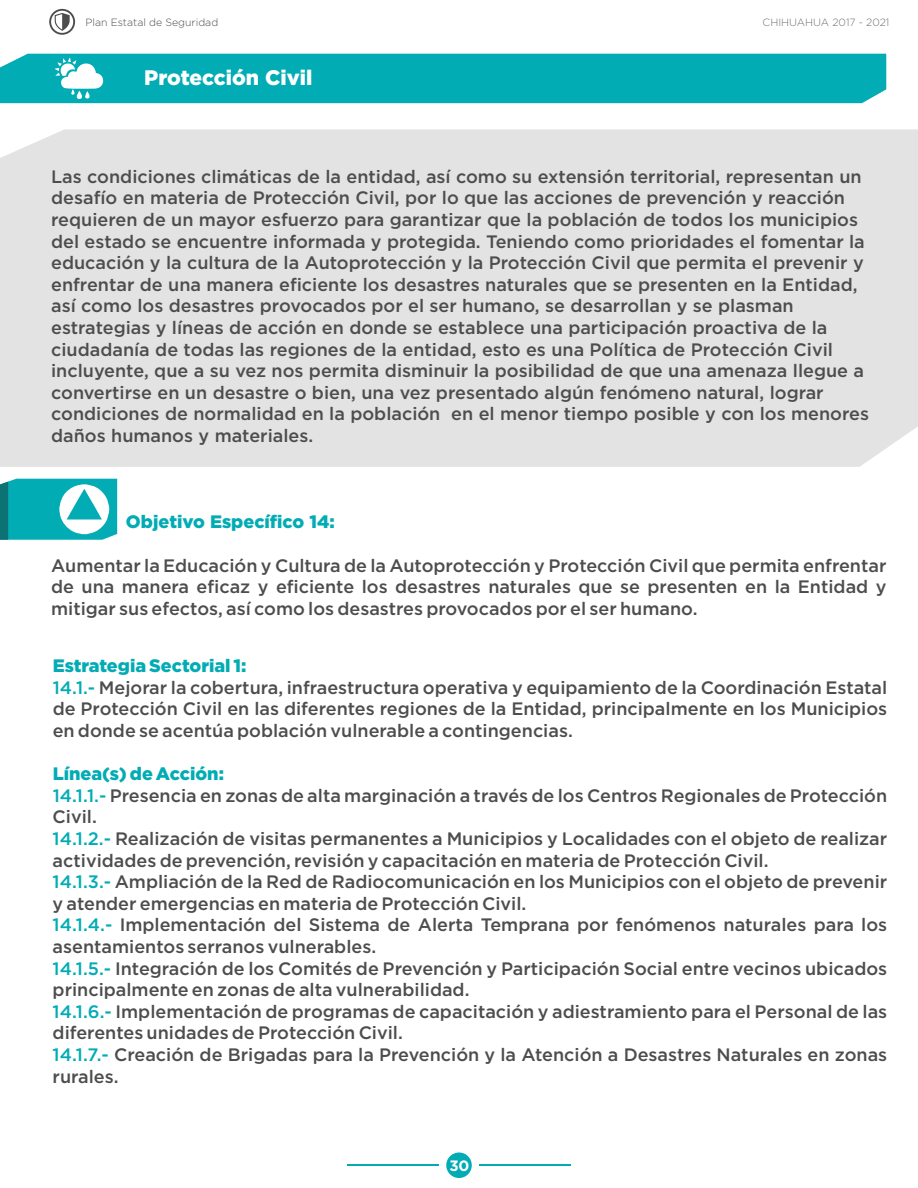
<style>
.page{position:relative;width:918px;height:1188px;background:#fff}
.page>*{position:absolute;margin:0;border:0;box-sizing:border-box;transform-origin:0 0}
.t1{font:900 21px "Gotham";color:#fff}
.t2{font:500 18px/21.6px "Gotham";color:#4d4d4d}
.t3{font:900 18px "Gotham";color:#02acb5}
.t4{font:700 15px "Gotham";color:#fff}
.t5{font:300 10.5px "Gotham";color:#4d4d4d}
.t6{font:300 10.5px "Gotham";color:#706f6f}
.s1{font-weight:900;color:#02acb5}
.s2{color:#02acb5}
</style>
<div class="page">
<div style="left:0;top:129px;width:918px;height:338px;background:#e3e3e3"></div>
<svg style="left:0;top:479px;width:117px;height:61px"></svg>
<div style="left:0;top:54px;width:886px;height:49px;background:#02acb5"></div>
<div style="left:446px;top:1153px;width:26px;height:25px;background:#02acb5;border-radius:50%"></div>
<hr style="left:479px;top:1165px;width:91px;height:1px;background:#02acb5">
<hr style="left:347px;top:1165px;width:91px;height:1px;background:#02acb5">
<svg style="left:49px;top:9px;width:26px;height:26px"></svg>
<p class="t5" style="left:86px;top:17px;width:134px">Plan Estatal de Seguridad</p>
<p class="t1" style="left:144px;top:68px;width:170px">Protección Civil</p>
<p class="t6" style="left:763px;top:17px;width:128px">CHIHUAHUA 2017 - 2021</p>
<p class="t2" style="left:51px;top:167px;width:819px">Las condiciones climáticas de la entidad, así como su extensión territorial, representan un desafío en materia de Protección Civil, por lo que las acciones de prevención y reacción requieren de un mayor esfuerzo para garantizar que la población de todos los municipios del estado se encuentre informada y protegida. Teniendo como prioridades el fomentar la educación y la cultura de la Autoprotección y la Protección Civil que permita el prevenir y enfrentar de una manera eficiente los desastres naturales que se presenten en la Entidad, así como los desastres provocados por el ser humano, se desarrollan y se plasman estrategias y líneas de acción en donde se establece una participación proactiva de la ciudadanía de todas las regiones de la entidad, esto es una Política de Protección Civil incluyente, que a su vez nos permita disminuir la posibilidad de que una amenaza llegue a convertirse en un desastre o bien, una vez presentado algún fenómeno natural, lograr condiciones de normalidad en la población en el menor tiempo posible y con los menores daños humanos y materiales.</p>
<p class="t3" style="left:126px;top:514px;width:210px">Objetivo Específico 14:</p>
<p class="t2" style="left:51px;top:555px;width:837px;text-align:justify">Aumentar la Educación y Cultura de la Autoprotección y Protección Civil que permita enfrentar de una manera eficaz y eficiente los desastres naturales que se presenten en la Entidad y mitigar sus efectos, así como los desastres provocados por el ser humano.</p>
<p class="t2" style="left:53px;top:656px;width:836px"><span class="s1">Estrategia Sectorial 1:<br></span><span class="s2">14.1.-</span> Mejorar la cobertura, infraestructura operativa y equipamiento de la Coordinación Estatal de Protección Civil en las diferentes regiones de la Entidad, principalmente en los Municipios en donde se acentúa población vulnerable a contingencias.</p>
<p class="t2" style="left:53px;top:764px;width:836px"><span class="s1">Línea(s) de Acción:<br></span><span class="s2">14.1.1.-</span> Presencia en zonas de alta marginación a través de los Centros Regionales de Protección Civil.<br><span class="s2">14.1.2.-</span> Realización de visitas permanentes a Municipios y Localidades con el objeto de realizar actividades de prevención, revisión y capacitación en materia de Protección Civil.<br><span class="s2">14.1.3.-</span> Ampliación de la Red de Radiocomunicación en los Municipios con el objeto de prevenir y atender emergencias en materia de Protección Civil.<br><span class="s2">14.1.4.-</span> Implementación del Sistema de Alerta Temprana por fenómenos naturales para los asentamientos serranos vulnerables.<br><span class="s2">14.1.5.-</span> Integración de los Comités de Prevención y Participación Social entre vecinos ubicados principalmente en zonas de alta vulnerabilidad.<br><span class="s2">14.1.6.-</span> Implementación de programas de capacitación y adiestramiento para el Personal de las diferentes unidades de Protección Civil.<br><span class="s2">14.1.7.-</span> Creación de Brigadas para la Prevención y la Atención a Desastres Naturales en zonas rurales.</p>
<p class="t4" style="left:449px;top:1159px;width:22px">30</p>
</div>
